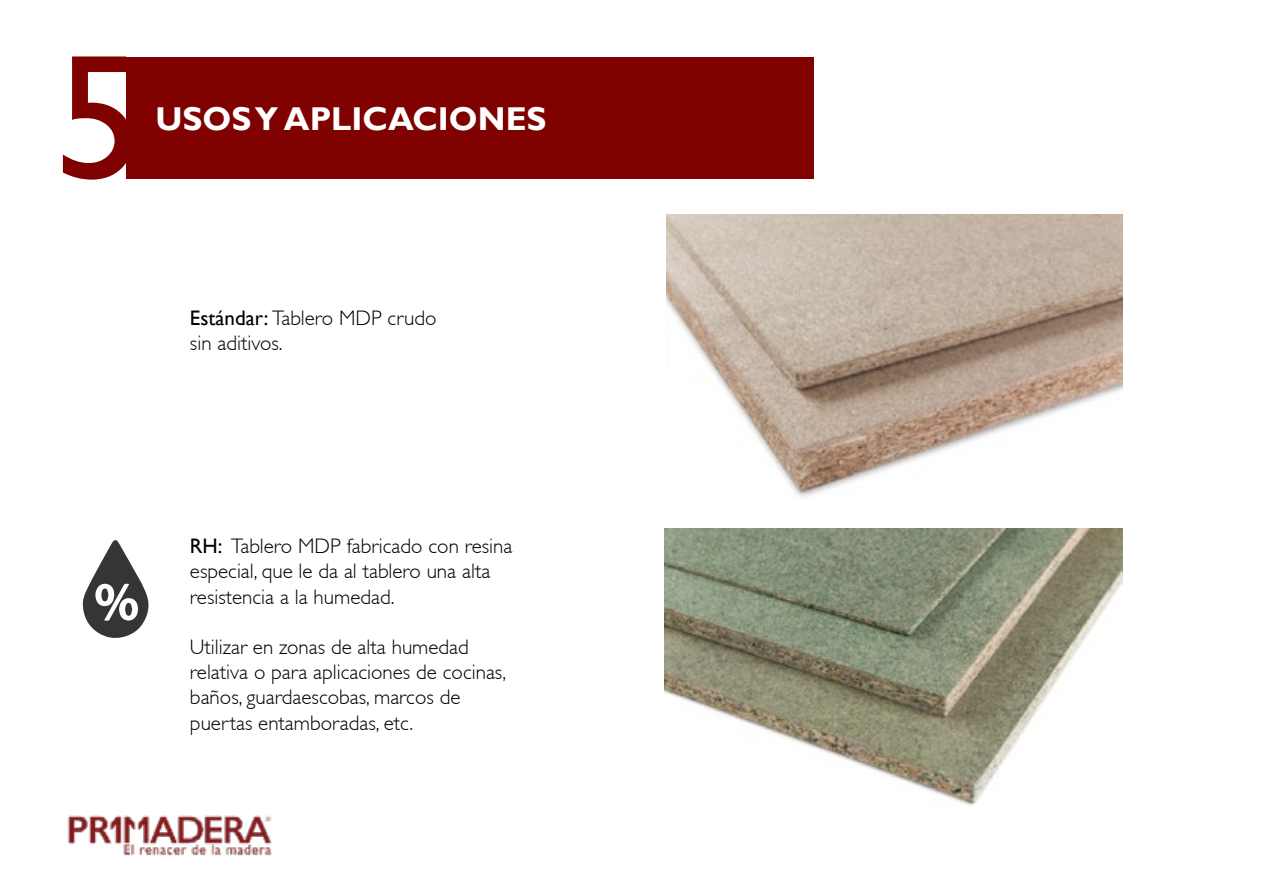
<style>
.page{position:relative;width:1263px;height:893px;background:#fff}
.page>*{position:absolute;margin:0;border:0;box-sizing:border-box;transform-origin:0 0}
.t1{font:178.65px "Gill Sans";color:#7f0100}
.t2{font:700 33px "Gill Sans";color:#fff}
.t3{font:300 21px/25.2px "Gill Sans";color:#000}
.s1{font-weight:400}
</style>
<div class="page">
<div style="left:126px;top:57px;width:687px;height:122px;background:#7f0100"></div>
<img style="left:667px;top:215px;width:455px;height:283px">
<img style="left:664px;top:529px;width:458px;height:277px">
<svg style="left:83px;top:540px;width:66px;height:98px"></svg>
<img style="left:67px;top:815px;width:205px;height:41px">
<h1 class="t1" style="left:54px;top:14px;width:91px">5</h1>
<h2 class="t2" style="left:155px;top:99px;width:393px">USOS Y APLICACIONES</h2>
<p class="t3" style="left:190px;top:306px;width:248px"><span class="s1">Estándar:</span> Tablero MDP crudo sin aditivos.</p>
<p class="t3" style="left:190px;top:534px;width:324px"><span class="s1">RH:</span> Tablero MDP fabricado con resina especial, que le da al tablero una alta resistencia a la humedad.</p>
<p class="t3" style="left:190px;top:634px;width:318px">Utilizar en zonas de alta humedad relativa o para aplicaciones de cocinas, baños, guardaescobas, marcos de puertas entamboradas, etc.</p>
</div>
